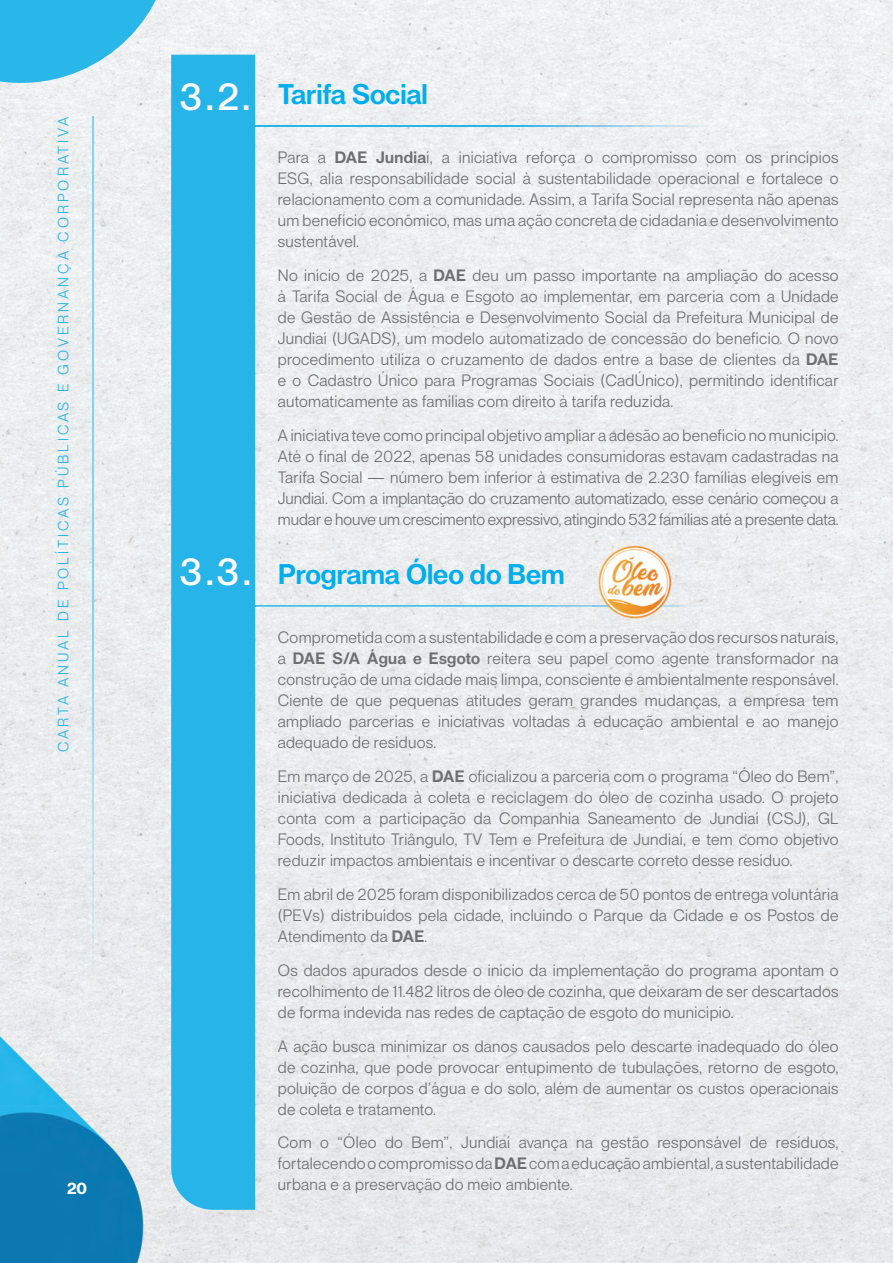
<style>
.page{position:relative;width:893px;height:1263px;background:#fff}
.page>*{position:absolute;margin:0;border:0;box-sizing:border-box;transform-origin:0 0}
.t1{font:600 39px "Standerd";color:#fff}
.t2{font:700 28.5px "Standerd";color:#00aeef}
.t3{font:16.5px/21px "Standerd";letter-spacing:.02em;color:#6d6f72;text-align:justify}
.t4{font:800 16.5px "Standerd";color:#fff}
.t5{font:15px "Standerd";letter-spacing:.2em;color:#29b6e9}
.s1{font-weight:700}
</style>
<div class="page">
<img style="left:0;top:0;width:893px;height:1263px">
<div style="left:171px;top:55px;width:84px;height:1155px;background:#27b4e8"></div>
<svg style="left:0;top:0;width:172px;height:83px"></svg>
<img style="left:256px;top:125px;width:478px;height:2px">
<img style="left:256px;top:605px;width:478px;height:2px">
<img style="left:592px;top:540px;width:85px;height:85px">
<img style="left:592px;top:605px;width:85px;height:2px">
<img style="left:92px;top:117px;width:2px;height:859px">
<p class="t5" style="left:54px;top:752px;width:636px;rotate:-90deg">CARTA ANUAL DE POLÍTICAS PÚBLICAS E GOVERNANÇA CORPORATIVA</p>
<p class="t4" style="left:67px;top:1178px;width:21px">20</p>
<h1 class="t1" style="left:180px;top:73px;width:72px">3.2.</h1>
<h1 class="t1" style="left:180px;top:547px;width:73px">3.3.</h1>
<h2 class="t2" style="left:278px;top:77px;width:151px">Tarifa Social</h2>
<p class="t3" style="left:278px;top:147px;width:562px">Para a <span class="s1">DAE Jundia</span>í, a iniciativa reforça o compromisso com os princípios ESG, alia responsabilidade social à sustentabilidade operacional e fortalece o relacionamento com a comunidade. Assim, a Tarifa Social representa não apenas um benefício econômico, mas uma ação concreta de cidadania e desenvolvimento sustentável.</p>
<p class="t3" style="left:278px;top:265px;width:562px">No início de 2025, a <span class="s1">DAE</span> deu um passo importante na ampliação do acesso à Tarifa Social de Água e Esgoto ao implementar, em parceria com a Unidade de Gestão de Assistência e Desenvolvimento Social da Prefeitura Municipal de Jundiaí (UGADS), um modelo automatizado de concessão do benefício. O novo procedimento utiliza o cruzamento de dados entre a base de clientes da <span class="s1">DAE </span>e o Cadastro Único para Programas Sociais (CadÚnico), permitindo identificar automaticamente as famílias com direito à tarifa reduzida.</p>
<p class="t3" style="left:278px;top:424px;width:562px">A iniciativa teve como principal objetivo ampliar a adesão ao benefício no município.<br>Até o final de 2022, apenas 58 unidades consumidoras estavam cadastradas na Tarifa Social — número bem inferior à estimativa de 2.230 famílias elegíveis em Jundiaí. Com a implantação do cruzamento automatizado, esse cenário começou a mudar e houve um crescimento expressivo, atingindo 532 famílias até a presente data.</p>
<h2 class="t2" style="left:278px;top:557px;width:288px">Programa Óleo do Bem</h2>
<p class="t3" style="left:278px;top:627px;width:562px">Comprometida com a sustentabilidade e com a preservação dos recursos naturais, a <span class="s1">DAE S/A Água e Esgoto</span> reitera seu papel como agente transformador na construção de uma cidade mais limpa, consciente e ambientalmente responsável.<br>Ciente de que pequenas atitudes geram grandes mudanças, a empresa tem ampliado parcerias e iniciativas voltadas à educação ambiental e ao manejo adequado de resíduos.</p>
<p class="t3" style="left:278px;top:765px;width:562px">Em março de 2025, a <span class="s1">DAE</span> oficializou a parceria com o programa “Óleo do Bem”, iniciativa dedicada à coleta e reciclagem do óleo de cozinha usado. O projeto conta com a participação da Companhia Saneamento de Jundiaí (CSJ), GL Foods, Instituto Triângulo, TV Tem e Prefeitura de Jundiaí, e tem como objetivo reduzir impactos ambientais e incentivar o descarte correto desse resíduo.</p>
<p class="t3" style="left:278px;top:883px;width:562px">Em abril de 2025 foram disponibilizados cerca de 50 pontos de entrega voluntária (PEVs) distribuídos pela cidade, incluindo o Parque da Cidade e os Postos de Atendimento da <span class="s1">DAE</span>.</p>
<p class="t3" style="left:278px;top:959px;width:562px">Os dados apurados desde o início da implementação do programa apontam o recolhimento de 11.482 litros de óleo de cozinha, que deixaram de ser descartados de forma indevida nas redes de captação de esgoto do município.</p>
<p class="t3" style="left:278px;top:1035px;width:562px">A ação busca minimizar os danos causados pelo descarte inadequado do óleo de cozinha, que pode provocar entupimento de tubulações, retorno de esgoto, poluição de corpos d’água e do solo, além de aumentar os custos operacionais de coleta e tratamento.</p>
<p class="t3" style="left:278px;top:1132px;width:562px">Com o “Óleo do Bem”, Jundiaí avança na gestão responsável de resíduos, fortalecendo o compromisso da <span class="s1">DAE</span> com a educação ambiental, a sustentabilidade urbana e a preservação do meio ambiente.</p>
</div>
